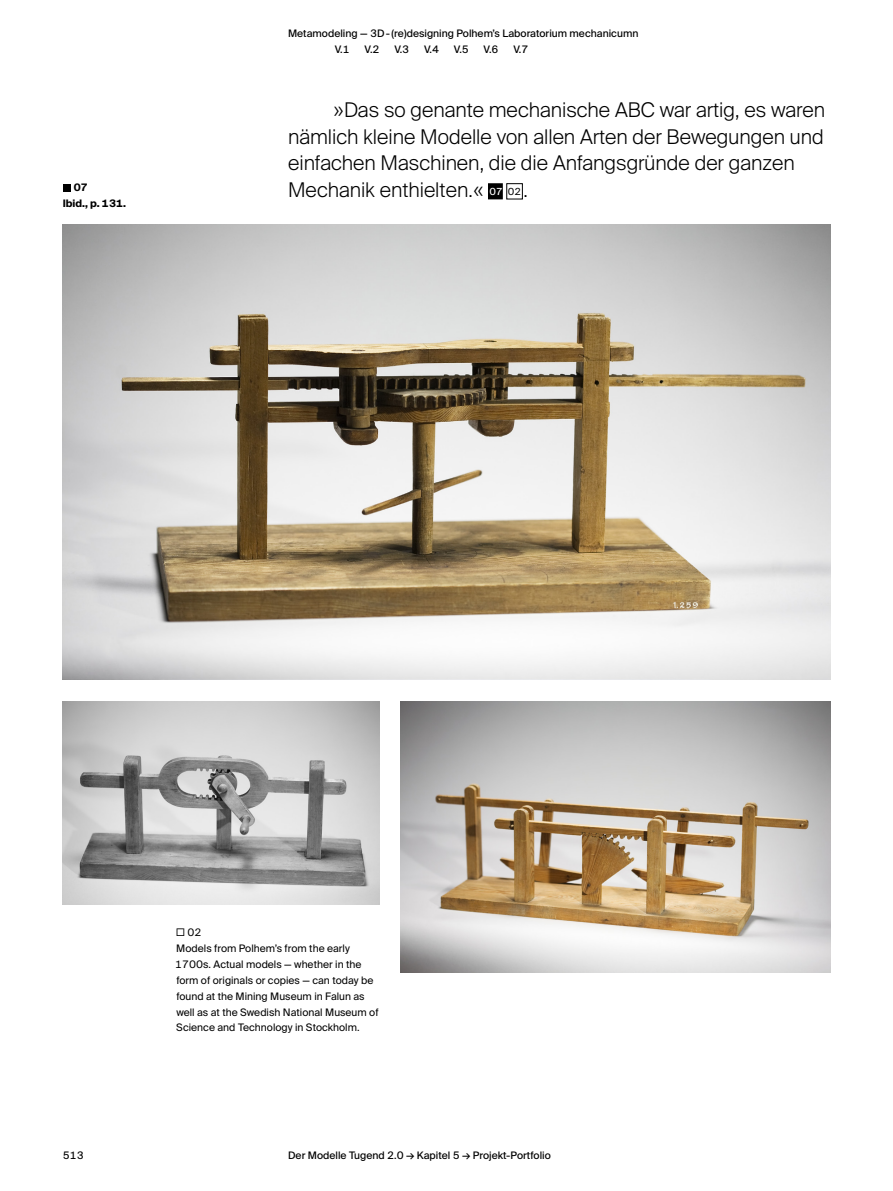
<style>
.page{position:relative;width:893px;height:1191px;background:#fff}
.page>*{position:absolute;margin:0;border:0;box-sizing:border-box;transform-origin:0 0}
.t1{font:300 20.25px/26.5px "Suisse Intl";color:#000}
.t2{font:10.35px/15.9px "Suisse Intl";color:#000}
.t3{font:10.35px "Suisse Intl";color:#000}
.t4{font:700 10.35px/15.9px "Suisse Intl";color:#000}
.s1{font-weight:400;font-size:9.75px;color:#fff}
.s2{font-weight:400;font-size:9.75px}
.s3{font-weight:300;font-size:14.1px}
</style>
<div class="page">
<div style="left:488px;top:183px;width:15px;height:16px;background:#000"></div>
<img style="left:63px;top:224px;width:767px;height:455px">
<img style="left:63px;top:702px;width:316px;height:202px">
<div style="left:64px;top:184px;width:7px;height:7px;background:#000"></div>
<div style="left:506px;top:183px;width:17px;height:16px;border:1px solid #000"></div>
<img style="left:401px;top:702px;width:429px;height:270px">
<p class="t4" style="left:63px;top:180px;width:65px;text-indent:11px">07<br>Ibid., p. 131.</p>
<p class="t3" style="left:288px;top:28px;width:352px">Metamodeling — 3D- (re)designing Polhem’s Laboratorium mechanicumn</p>
<p class="t3" style="left:335px;top:43px;width:16px">V.1</p>
<p class="t3" style="left:365px;top:43px;width:16px">V.2</p>
<p class="t3" style="left:394px;top:43px;width:16px">V.3</p>
<p class="t3" style="left:424px;top:43px;width:16px">V.4</p>
<p class="t3" style="left:454px;top:43px;width:16px">V.5</p>
<p class="t3" style="left:484px;top:43px;width:16px">V.6</p>
<p class="t3" style="left:513px;top:43px;width:16px">V.7</p>
<h1 class="t1" style="left:288px;top:97px;width:538px;text-indent:46px">»Das so genante mechanische ABC war artig, es waren nämlich kleine Modelle von allen Arten der Bewegungen und einfachen Maschinen, die die Anfangsgründe der ganzen Mechanik enthielten.« <span class="s1">07 '</span><span class="s2">02</span><span class="s1">'</span>.</h1>
<p class="t3" style="left:63px;top:1149px;width:23px">513</p>
<p class="t2" style="left:175px;top:924px;width:205px"><span class="s3">□</span> 02<br>Models from Polhem’s from the early<br>1700s. Actual models — whether in the form of originals or copies — can today be found at the Mining Museum in Falun as well as at the Swedish National Museum of<br>Science and Technology in Stockholm.</p>
<p class="t3" style="left:288px;top:1149px;width:264px">Der Modelle Tugend 2.0 → Kapitel 5 → Projekt-Portfolio</p>
</div>
